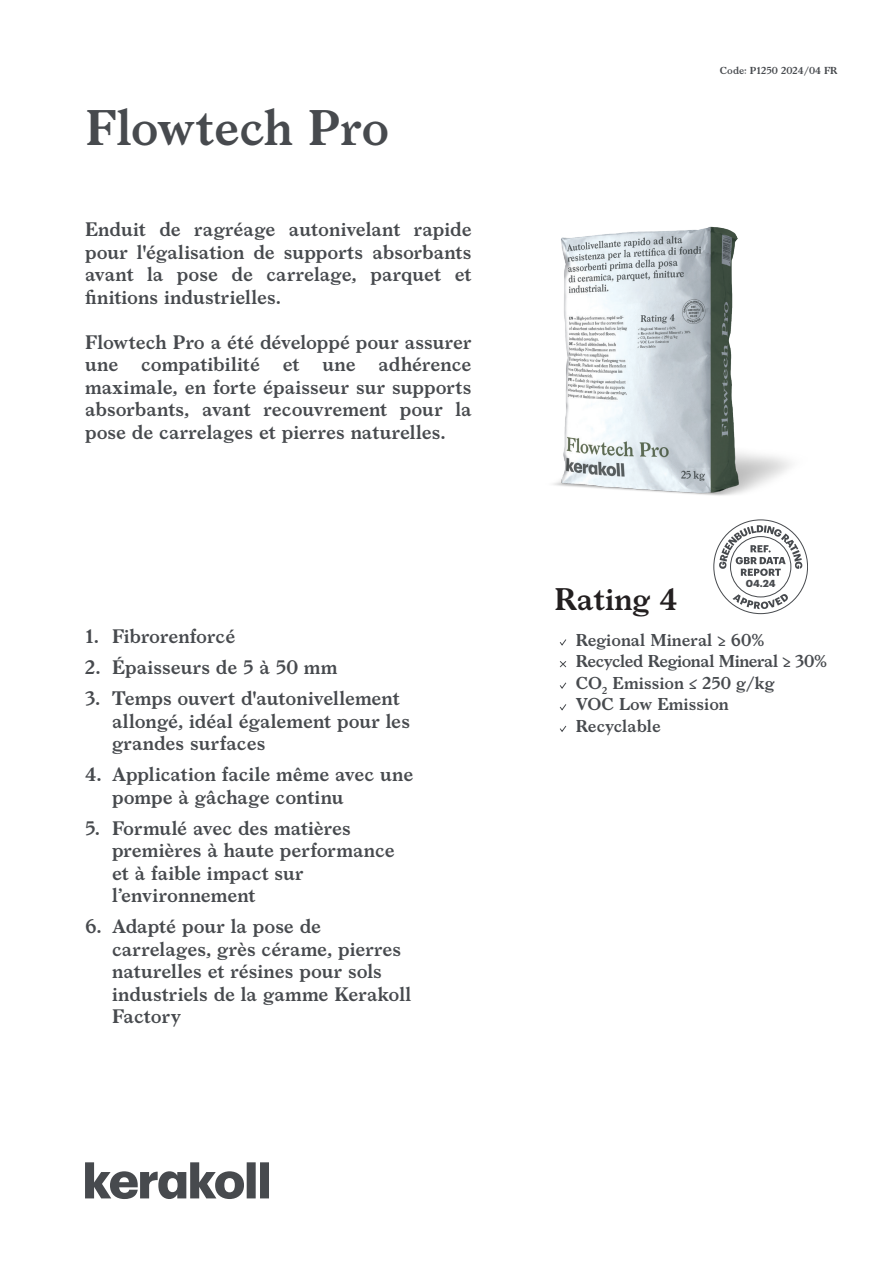
<style>
.page{position:relative;width:893px;height:1263px;background:#fff}
.page>*{position:absolute;margin:0;border:0;box-sizing:border-box;transform-origin:0 0}
.notag_cover_nome_prodotto{font:600 48px "Larish Neue";letter-spacing:-.005em;color:#474a4e}
.cover_eco{font:600 30px "Larish Neue";color:#231f20}
.cover_descrizione_prodotto{font:600 18.75px/22.5px "Larish Neue";color:#474a4e}
.notag_cover_voci_rating{font:600 16.5px "Larish Neue";color:#474a4e}
.notag_cover_voci_rating-2{font:600 16.5px "Larish Neue";letter-spacing:-.025em;color:#474a4e}
.cover_datareport{font:700 10.05px "Graphik";color:#474a4e}
.t1{font:600 9.75px "Larish Neue";color:#474a4e}
</style>
<div class="page">
<svg style="left:713px;top:543px;width:95px;height:71px"></svg>
<svg style="left:85px;top:1162px;width:184px;height:37px"></svg>
<img style="left:553px;top:226px;width:249px;height:317px">
<svg style="left:559px;top:639px;width:8px;height:7px"></svg>
<svg style="left:559px;top:661px;width:8px;height:7px"></svg>
<svg style="left:559px;top:682px;width:8px;height:7px"></svg>
<svg style="left:559px;top:704px;width:8px;height:7px"></svg>
<svg style="left:560px;top:725px;width:7px;height:7px"></svg>
<p class="notag_cover_nome_prodotto" style="left:85px;top:91px;width:305px">Flowtech Pro</p>
<p class="cover_descrizione_prodotto" style="left:85px;top:217px;width:388px;text-align:justify">Enduit de ragréage autonivelant rapide pour l'égalisation de supports absorbants avant la pose de carrelage, parquet et finitions industrielles.</p>
<p class="cover_descrizione_prodotto" style="left:85px;top:329px;width:388px;text-align:justify">Flowtech Pro a été développé pour assurer une compatibilité et une adhérence maximale, en forte épaisseur sur supports absorbants, avant recouvrement pour la pose de carrelages et pierres naturelles.</p>
<p class="cover_descrizione_prodotto" style="left:85px;top:624px;width:152px">1. Fibrorenforcé</p>
<p class="cover_descrizione_prodotto" style="left:85px;top:655px;width:254px">2. Épaisseurs de 5 à 50 mm</p>
<p class="cover_descrizione_prodotto" style="left:112px;top:686px;width:299px;text-indent:-27px">3. Temps ouvert d'autonivellement allongé, idéal également pour les grandes surfaces</p>
<p class="cover_descrizione_prodotto" style="left:112px;top:762px;width:303px;text-indent:-27px">4. Application facile même avec une pompe à gâchage continu</p>
<p class="cover_descrizione_prodotto" style="left:112px;top:815px;width:284px;text-indent:-27px">5. Formulé avec des matières premières à haute performance et à faible impact sur l’environnement</p>
<p class="cover_descrizione_prodotto" style="left:112px;top:914px;width:301px;text-indent:-27px">6. Adapté pour la pose de carrelages, grès cérame, pierres naturelles et résines pour sols industriels de la gamme Kerakoll<br>Factory</p>
<p class="t1" style="left:720px;top:63px;width:119px">Code: P1250 2024/04 FR</p>
<p class="cover_datareport" style="left:746px;top:575px;width:31px">04.24</p>
<p class="cover_eco" style="left:554px;top:576px;width:125px">Rating 4</p>
<p class="notag_cover_voci_rating" style="left:576px;top:627px;width:190px">Regional Mineral ≥ 60%</p>
<p class="notag_cover_voci_rating-2" style="left:576px;top:648px;width:253px">Recycled Regional Mineral ≥ 30%</p>
<p class="notag_cover_voci_rating" style="left:576px;top:670px;width:200px">CO<sub>2</sub> Emission ≤ 250 g/kg</p>
<p class="notag_cover_voci_rating" style="left:576px;top:692px;width:155px">VOC Low Emission</p>
<p class="notag_cover_voci_rating" style="left:576px;top:713px;width:86px">Recyclable</p>
</div>
